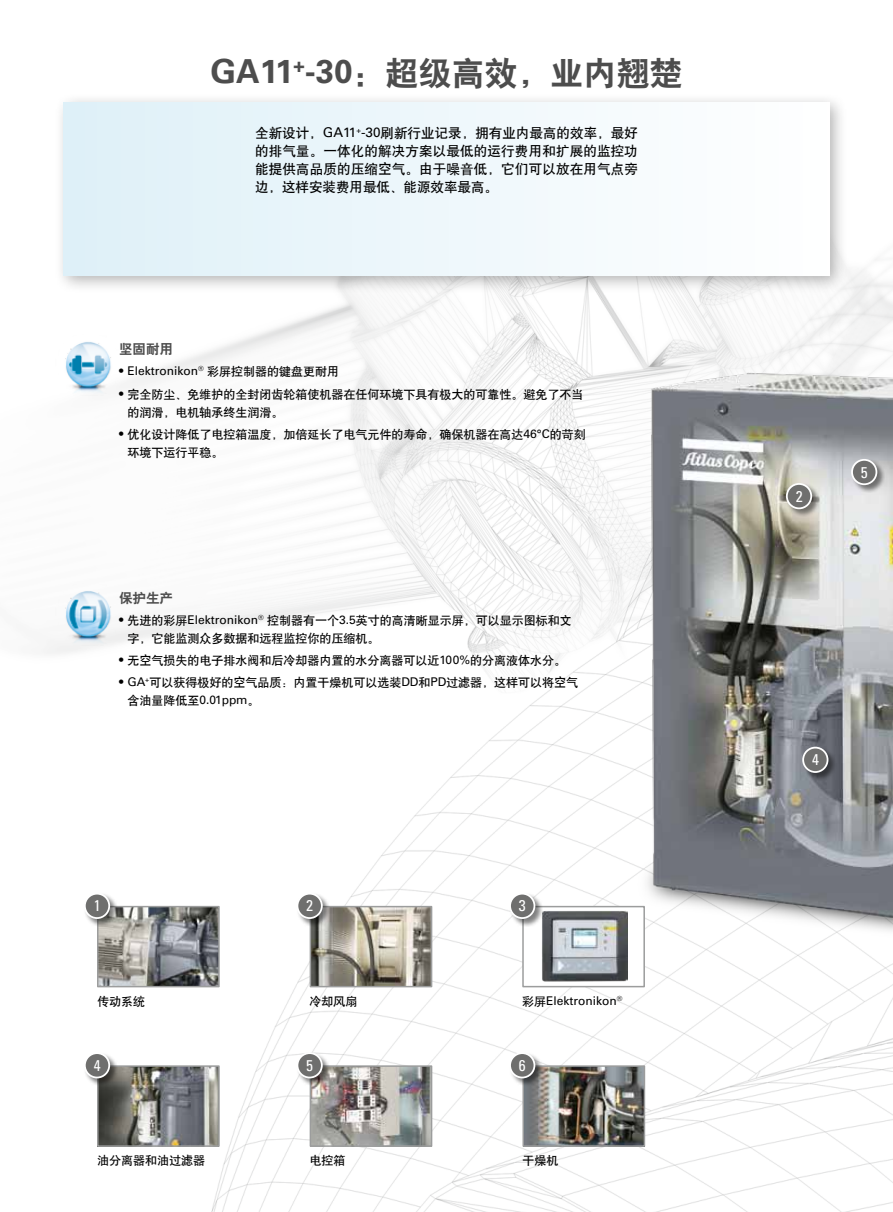
<style>
.page{position:relative;width:893px;height:1212px;background:#fff}
.page>*{position:absolute;margin:0;border:0;box-sizing:border-box;transform-origin:0 0}
.t1{font:33px "H Yb 2 gj";color:#4d4d4d}
.t2{font:condensed 15.6px "Univers LT Std";color:#fff}
.t3{font:13.5px/18px "H Yb 1 gj";letter-spacing:.015em;color:#000;text-align:justify}
.t4{font:13.5px "H Yb 2 gj";color:#4d4d4d}
.t5{font:12px/18px "H Yb 1 gj";color:#000}
.t6{font:12px "Univers LT Std";color:#000}
.s1{font-family:"Univers LT Std";font-weight:700}
.s2{font-family:"Univers LT Std"}
.s3{font-family:"H Yb 1 gj"}
</style>
<div class="page">
<img style="left:43px;top:259px;width:850px;height:953px">
<img style="left:55px;top:332px;width:64px;height:64px">
<img style="left:55px;top:582px;width:64px;height:64px">
<div style="left:53px;top:91px;width:794px;height:202px;background:#000;opacity:.3"></div>
<div style="left:64px;top:102px;width:765px;height:173px;background:linear-gradient(to right,#def0f8,#fff)"></div>
<img style="left:568px;top:306px;width:325px;height:709px">
<div style="left:851px;top:458px;width:34px;height:35px;background:#000;opacity:.5"></div>
<div style="left:852px;top:460px;width:24px;height:24px;background:#6f6f6e;border-radius:50%"></div>
<div style="left:851px;top:459px;width:26px;height:26px;border:2px solid #fff;border-radius:50%"></div>
<div style="left:785px;top:483px;width:35px;height:34px;background:#000;opacity:.5"></div>
<div style="left:787px;top:484px;width:24px;height:24px;background:#6f6f6e;border-radius:50%"></div>
<div style="left:786px;top:483px;width:26px;height:26px;border:2px solid #fff;border-radius:50%"></div>
<div style="left:802px;top:746px;width:34px;height:35px;background:#000;opacity:.5"></div>
<div style="left:803px;top:747px;width:24px;height:25px;background:#6f6f6e;border-radius:50%"></div>
<div style="left:802px;top:747px;width:26px;height:26px;border:2px solid #fff;border-radius:50%"></div>
<img style="left:100px;top:909px;width:117px;height:75px">
<div style="left:97px;top:906px;width:123px;height:81px;border:2px solid #9c9d9d"></div>
<div style="left:523px;top:906px;width:121px;height:80px;background:#fff"></div>
<img style="left:542px;top:911px;width:85px;height:70px">
<div style="left:522px;top:906px;width:123px;height:81px;border:2px solid #9c9d9d"></div>
<img style="left:100px;top:1068px;width:117px;height:76px">
<div style="left:97px;top:1065px;width:123px;height:82px;border:2px solid #9c9d9d"></div>
<img style="left:313px;top:1068px;width:116px;height:76px">
<div style="left:310px;top:1065px;width:122px;height:82px;border:2px solid #9c9d9d"></div>
<img style="left:525px;top:1068px;width:117px;height:76px">
<div style="left:522px;top:1065px;width:123px;height:82px;border:2px solid #9c9d9d"></div>
<img style="left:313px;top:909px;width:116px;height:75px">
<div style="left:310px;top:906px;width:122px;height:81px;border:2px solid #9c9d9d"></div>
<div style="left:83px;top:892px;width:35px;height:35px;background:#000;opacity:.5"></div>
<div style="left:85px;top:894px;width:24px;height:24px;background:#6f6f6e;border-radius:50%"></div>
<div style="left:84px;top:893px;width:26px;height:26px;border:2px solid #fff;border-radius:50%"></div>
<div style="left:296px;top:892px;width:35px;height:35px;background:#000;opacity:.5"></div>
<div style="left:297px;top:894px;width:25px;height:24px;background:#6f6f6e;border-radius:50%"></div>
<div style="left:297px;top:893px;width:26px;height:26px;border:2px solid #fff;border-radius:50%"></div>
<div style="left:83px;top:1052px;width:35px;height:34px;background:#000;opacity:.5"></div>
<div style="left:85px;top:1053px;width:24px;height:24px;background:#6f6f6e;border-radius:50%"></div>
<div style="left:84px;top:1052px;width:26px;height:26px;border:2px solid #fff;border-radius:50%"></div>
<div style="left:296px;top:1052px;width:35px;height:34px;background:#000;opacity:.5"></div>
<div style="left:297px;top:1053px;width:25px;height:24px;background:#6f6f6e;border-radius:50%"></div>
<div style="left:297px;top:1052px;width:26px;height:26px;border:2px solid #fff;border-radius:50%"></div>
<div style="left:509px;top:1052px;width:34px;height:34px;background:#000;opacity:.5"></div>
<div style="left:510px;top:1053px;width:24px;height:24px;background:#6f6f6e;border-radius:50%"></div>
<div style="left:509px;top:1052px;width:26px;height:26px;border:2px solid #fff;border-radius:50%"></div>
<div style="left:509px;top:892px;width:34px;height:35px;background:#000;opacity:.5"></div>
<div style="left:510px;top:894px;width:24px;height:24px;background:#6f6f6e;border-radius:50%"></div>
<div style="left:509px;top:893px;width:26px;height:26px;border:2px solid #fff;border-radius:50%"></div>
<h1 class="t1" style="left:210px;top:57px;width:473px"><span class="s1">GA11</span><sup>+</sup><span class="s1">-30</span>：超级高效，业内翘楚</h1>
<p class="t3" style="left:255px;top:124px;width:384px">全新设计，<span class="s2">GA11</span><sup>+</sup><span class="s2">-30</span>刷新行业记录，拥有业内最高的效率，最好的排气量。一体化的解决方案以最低的运行费用和扩展的监控功能提供高品质的压缩空气。由于噪音低，它们可以放在用气点旁边，这样安装费用最低、能源效率最高。</p>
<p class="t4" style="left:119px;top:342px;width:55px">坚固耐用</p>
<p class="t6" style="left:119px;top:364px;width:222px">• Elektronikon<sup>®</sup> <span class="s3">彩屏控制器的键盘更耐用</span></p>
<p class="t5" style="left:128px;top:385px;width:458px;text-indent:-9px"><span class="s2">•</span> 完全防尘、免维护的全封闭齿轮箱使机器在任何环境下具有极大的可靠性。避免了不当的润滑，电机轴承终生润滑。</p>
<p class="t5" style="left:128px;top:425px;width:460px;text-indent:-9px"><span class="s2">•</span> 优化设计降低了电控箱温度，加倍延长了电气元件的寿命，确保机器在高达<span class="s2">46°C</span>的苛刻环境下运行平稳。</p>
<p class="t4" style="left:119px;top:591px;width:55px">保护生产</p>
<p class="t5" style="left:128px;top:611px;width:446px;text-indent:-9px"><span class="s2">•</span> 先进的彩屏<span class="s2">Elektronikon</span><sup>®</sup> 控制器有一个<span class="s2">3.5</span>英寸的高清晰显示屏，可以显示图标和文字，它能监测众多数据和远程监控你的压缩机。</p>
<p class="t5" style="left:119px;top:651px;width:449px"><span class="s2">•</span> 无空气损失的电子排水阀和后冷却器内置的水分离器可以近<span class="s2">100%</span>的分离液体水分。</p>
<p class="t5" style="left:128px;top:674px;width:452px;text-indent:-8px"><span class="s2">• GA</span><sup>+</sup>可以获得极好的空气品质：内置干燥机可以选装<span class="s2">DD</span>和<span class="s2">PD</span>过滤器，这样可以将空气含油量降低至<span class="s2">0.01ppm</span>。</p>
<h2 class="t2" style="left:94px;top:896px;width:8px">1</h2>
<h2 class="t2" style="left:306px;top:896px;width:8px">2</h2>
<h2 class="t2" style="left:519px;top:896px;width:8px">3</h2>
<p class="t5" style="left:97px;top:992px;width:49px">传动系统</p>
<p class="t5" style="left:310px;top:992px;width:49px">冷却风扇</p>
<p class="t6" style="left:522px;top:994px;width:102px"><span class="s3">彩屏</span>Elektronikon<sup>®</sup></p>
<h2 class="t2" style="left:94px;top:1055px;width:8px">4</h2>
<h2 class="t2" style="left:306px;top:1055px;width:8px">5</h2>
<h2 class="t2" style="left:519px;top:1055px;width:8px">6</h2>
<p class="t5" style="left:97px;top:1151px;width:109px">油分离器和油过滤器</p>
<p class="t5" style="left:310px;top:1151px;width:37px">电控箱</p>
<p class="t5" style="left:522px;top:1151px;width:37px">干燥机</p>
<h2 class="t2" style="left:796px;top:486px;width:8px">2</h2>
<h2 class="t2" style="left:861px;top:462px;width:8px">5</h2>
<h2 class="t2" style="left:812px;top:750px;width:8px">4</h2>
</div>
